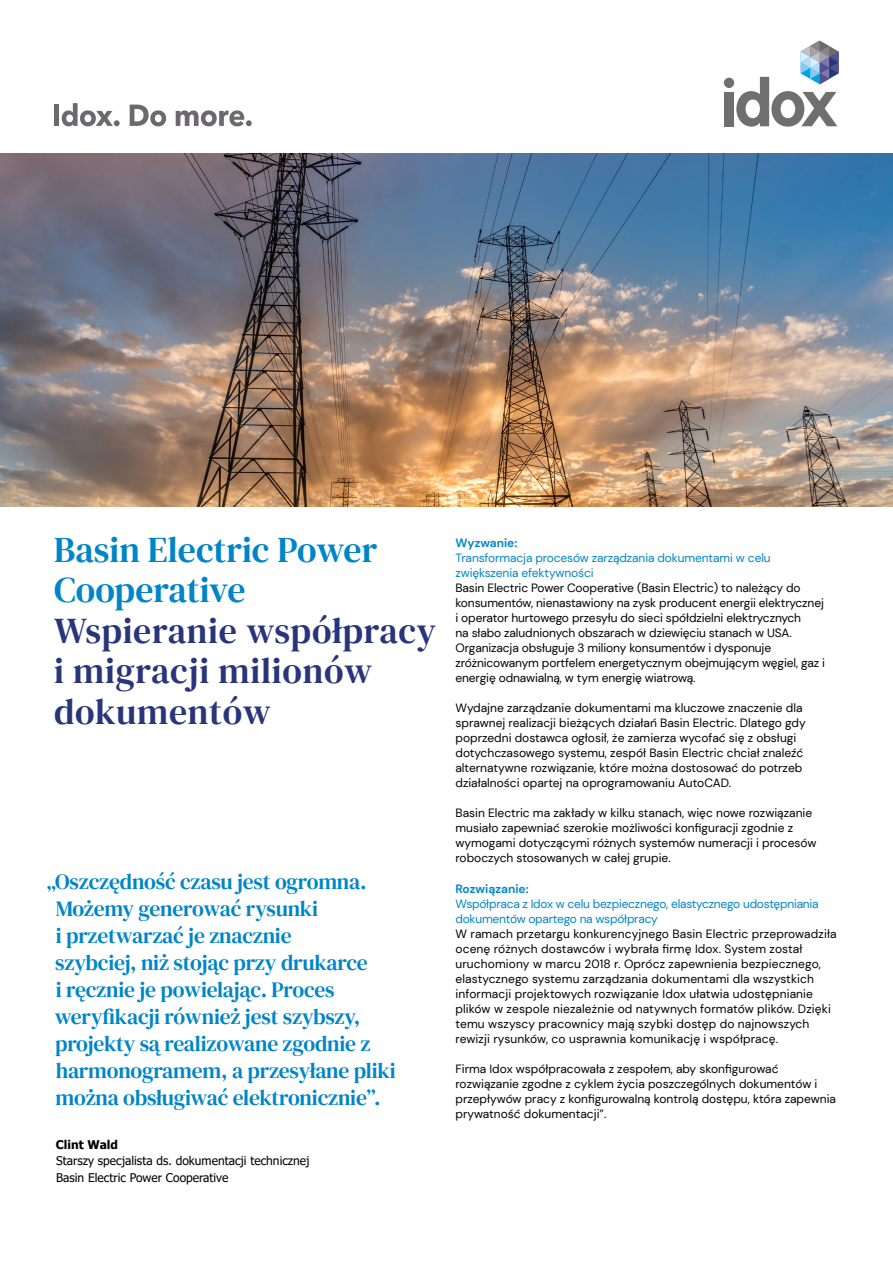
<style>
.page{position:relative;width:893px;height:1263px;background:#fff}
.page>*{position:absolute;margin:0;border:0;box-sizing:border-box;transform-origin:0 0}
.t1{font:36px/40.5px "DM Serif Text";letter-spacing:.02em;color:#29357b}
.t2{font:36px/40.5px "DM Serif Text";color:#0085c8}
.t3{font:21.75px/27px "DM Serif Text";letter-spacing:-.01em;color:#0085c8}
.t4{font:12px/15px "DM Sans";color:#000}
.t5{font:12px/15px "DM Sans";letter-spacing:-.02em;color:#0085c8}
.t6{font:12px/16.5px "Tahoma";color:#000}
.t7{font:700 12px "DM Sans";color:#0085c8}
.t8{font:700 12px "Tahoma";color:#000}
</style>
<div class="page">
<div style="left:54px;top:105px;width:5px;height:21px;background:#6b696e"></div>
<svg style="left:62px;top:103px;width:58px;height:23px"></svg>
<svg style="left:130px;top:105px;width:36px;height:21px"></svg>
<svg style="left:176px;top:110px;width:76px;height:16px"></svg>
<svg style="left:736px;top:41px;width:103px;height:86px"></svg>
<div style="left:724px;top:92px;width:10px;height:34px;background:#706f6f"></div>
<div style="left:724px;top:78px;width:10px;height:10px;background:#706f6f;border-radius:50%"></div>
<img style="left:0;top:153px;width:893px;height:353px">
<h1 class="t2" style="left:54px;top:529px;width:325px">Basin Electric Power<br>Cooperative</h1>
<h1 class="t1" style="left:54px;top:610px;width:384px">Wspieranie współpracy i migracji milionów dokumentów</h1>
<p class="t3" style="left:55px;top:868px;width:343px;text-indent:-8px">„Oszczędność czasu jest ogromna.<br>Możemy generować rysunki<br>i przetwarzać je znacznie<br>szybciej, niż stojąc przy drukarce<br>i ręcznie je powielając. Proces weryfikacji również jest szybszy, projekty są realizowane zgodnie z harmonogramem, a przesyłane pliki można obsługiwać elektronicznie”.</p>
<p class="t8" style="left:56px;top:1136px;width:64px">Clint Wald</p>
<p class="t6" style="left:56px;top:1153px;width:255px">Starszy specjalista ds. dokumentacji technicznej<br>Basin Electric Power Cooperative</p>
<p class="t7" style="left:455px;top:535px;width:63px">Wyzwanie:</p>
<p class="t5" style="left:455px;top:550px;width:317px">Transformacja procesów zarządzania dokumentami w celu zwiększenia efektywności</p>
<p class="t4" style="left:455px;top:580px;width:371px">Basin Electric Power Cooperative (Basin Electric) to należący do konsumentów, nienastawiony na zysk producent energii elektrycznej i operator hurtowego przesyłu do sieci spółdzielni elektrycznych<br>na słabo zaludnionych obszarach w dziewięciu stanach w USA.<br>Organizacja obsługuje 3 miliony konsumentów i dysponuje zróżnicowanym portfelem energetycznym obejmującym węgiel, gaz i energię odnawialną, w tym energię wiatrową.</p>
<p class="t4" style="left:455px;top:700px;width:352px">Wydajne zarządzanie dokumentami ma kluczowe znaczenie dla sprawnej realizacji bieżących działań Basin Electric. Dlatego gdy poprzedni dostawca ogłosił, że zamierza wycofać się z obsługi dotychczasowego systemu, zespół Basin Electric chciał znaleźć alternatywne rozwiązanie, które można dostosować do potrzeb działalności opartej na oprogramowaniu AutoCAD.</p>
<p class="t4" style="left:455px;top:805px;width:363px">Basin Electric ma zakłady w kilku stanach, więc nowe rozwiązanie musiało zapewniać szerokie możliwości konfiguracji zgodnie z wymogami dotyczącymi różnych systemów numeracji i procesów roboczych stosowanych w całej grupie.</p>
<p class="t7" style="left:455px;top:881px;width:75px">Rozwiązanie:</p>
<p class="t5" style="left:455px;top:896px;width:365px">Współpraca z Idox w celu bezpiecznego, elastycznego udostępniania dokumentów opartego na współpracy</p>
<p class="t4" style="left:455px;top:926px;width:383px">W ramach przetargu konkurencyjnego Basin Electric przeprowadziła ocenę różnych dostawców i wybrała firmę Idox. System został uruchomiony w marcu 2018 r. Oprócz zapewnienia bezpiecznego, elastycznego systemu zarządzania dokumentami dla wszystkich informacji projektowych rozwiązanie Idox ułatwia udostępnianie plików w zespole niezależnie od natywnych formatów plików. Dzięki temu wszyscy pracownicy mają szybki dostęp do najnowszych rewizji rysunków, co usprawnia komunikację i współpracę.</p>
<p class="t4" style="left:455px;top:1061px;width:382px">Firma Idox współpracowała z zespołem, aby skonfigurować rozwiązanie zgodne z cyklem życia poszczególnych dokumentów i przepływów pracy z konfigurowalną kontrolą dostępu, która zapewnia prywatność dokumentacji”.</p>
</div>
